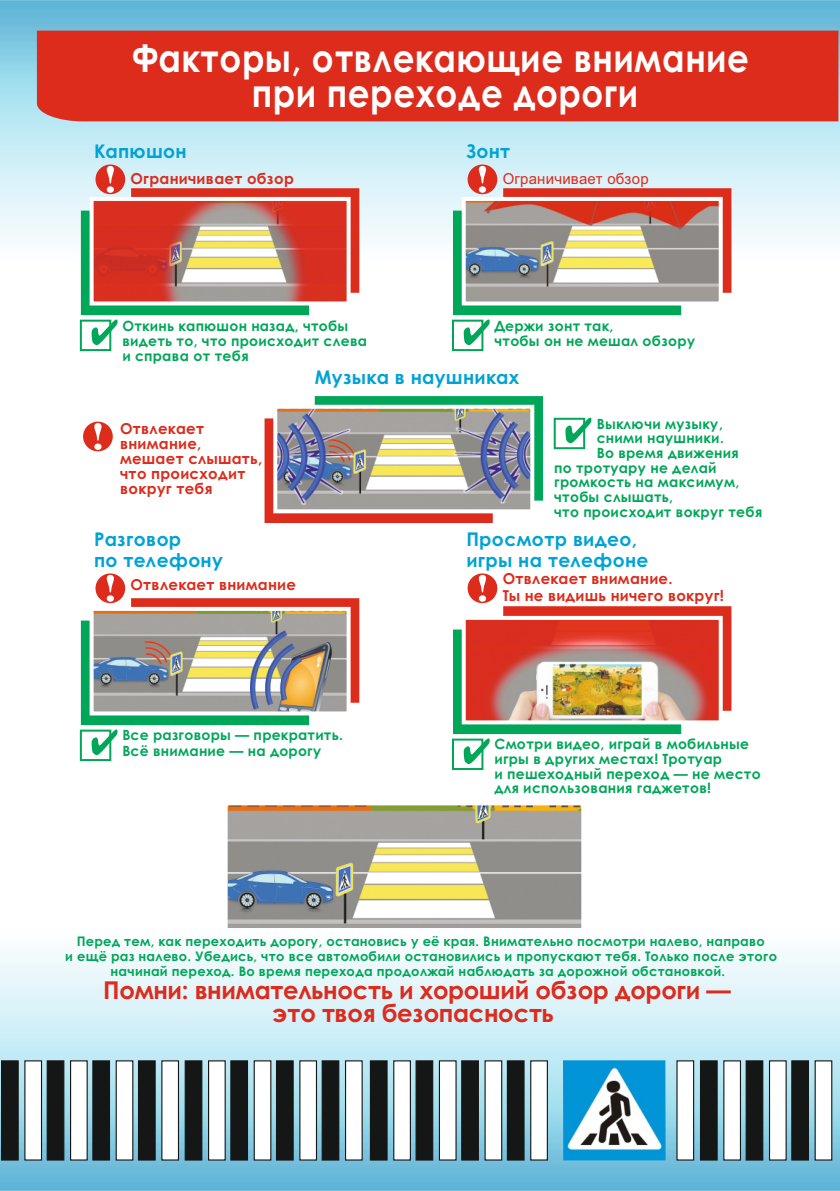
<style>
.page{position:relative;width:840px;height:1191px;background:#fff}
.page>*{position:absolute;margin:0;border:0;box-sizing:border-box;transform-origin:0 0}
.t1{font:700 38.6px/34.6px "Century Gothic";letter-spacing:.02em;color:#fff;text-align:center;scale:.88 1}
.t2{font:700 24.6px/23.6px "Century Gothic";letter-spacing:-.01em;color:#dd2b1c;text-align:center}
.t3{font:700 18.8px/20.8px "Century Gothic";letter-spacing:.02em;color:#00a3d4}
.t4{font:700 15px/15px "Century Gothic";letter-spacing:.02em;color:#dd2b1c}
.t5{font:15px "Arial";letter-spacing:.02em;color:#dd2b1c}
.t6{font:700 14.2px/15px "Century Gothic";letter-spacing:.02em;color:#00a759}
.t7{font:700 13.2px/14.6px "Century Gothic";letter-spacing:.02em;color:#00a759;text-align:center}
</style>
<div class="page">
<img style="left:0;top:0;width:839px;height:501px">
<img style="left:0;top:668px;width:839px;height:523px">
<svg style="left:0;top:1059px;width:363px;height:102px"></svg>
<svg style="left:369px;top:1059px;width:179px;height:102px"></svg>
<img style="left:562px;top:1060px;width:103px;height:100px">
<svg style="left:675px;top:1059px;width:157px;height:102px"></svg>
<svg style="left:95px;top:164px;width:30px;height:30px"></svg>
<div style="left:80px;top:320px;width:31px;height:31px;border:2px solid #00a759"></div>
<svg style="left:81px;top:166px;width:278px;height:179px"></svg>
<svg style="left:95px;top:573px;width:30px;height:30px"></svg>
<div style="left:80px;top:729px;width:31px;height:32px;border:2px solid #00a759"></div>
<svg style="left:81px;top:575px;width:278px;height:180px"></svg>
<svg style="left:467px;top:573px;width:30px;height:30px"></svg>
<div style="left:451px;top:738px;width:32px;height:32px;border:2px solid #00a759"></div>
<svg style="left:452px;top:575px;width:279px;height:189px"></svg>
<div style="left:83px;top:421px;width:30px;height:30px;background:#dd2b1c;border-radius:50%"></div>
<svg style="left:94px;top:423px;width:7px;height:27px"></svg>
<svg style="left:264px;top:396px;width:278px;height:127px"></svg>
<img style="left:278px;top:410px;width:251px;height:98px">
<div style="left:273px;top:405px;width:261px;height:108px;border:4px solid #fff"></div>
<svg style="left:467px;top:164px;width:30px;height:30px"></svg>
<div style="left:451px;top:320px;width:32px;height:31px;border:2px solid #00a759"></div>
<svg style="left:452px;top:166px;width:279px;height:179px"></svg>
<img style="left:228px;top:806px;width:352px;height:121px">
<div style="left:222px;top:800px;width:364px;height:133px;border:5px solid #fff"></div>
<div style="left:553px;top:418px;width:32px;height:31px;border:2px solid #00a759"></div>
<svg style="left:565px;top:417px;width:26px;height:26px"></svg>
<div style="left:37px;top:31px;width:800px;height:90px;background:#dd2b1c"></div>
<h1 class="t1" style="left:132px;top:44px;width:702px">Факторы, отвлекающие внимание при переходе дороги</h1>
<h3 class="t3" style="left:94px;top:142px;width:94px">Капюшон</h3>
<p class="t4" style="left:130px;top:172px;width:165px">Ограничивает обзор</p>
<p class="t6" style="left:122px;top:319px;width:246px">Откинь капюшон назад, чтобы видеть то, что происходит слева и справа от тебя</p>
<h3 class="t3" style="left:466px;top:142px;width:45px">Зонт</h3>
<p class="t5" style="left:502px;top:173px;width:147px">Ограничивает обзор</p>
<p class="t6" style="left:494px;top:319px;width:202px">Держи зонт так,<br>чтобы он не мешал обзору</p>
<p class="t4" style="left:120px;top:422px;width:143px">Отвлекает внимание, мешает слышать, что происходит вокруг тебя</p>
<h3 class="t3" style="left:94px;top:531px;width:130px">Разговор<br>по телефону</h3>
<p class="t4" style="left:130px;top:578px;width:167px">Отвлекает внимание</p>
<h3 class="t3" style="left:314px;top:369px;width:206px">Музыка в наушниках</h3>
<p class="t6" style="left:596px;top:417px;width:128px">Выключи музыку,</p>
<p class="t6" style="left:596px;top:432px;width:129px">сними наушники.</p>
<p class="t6" style="left:596px;top:447px;width:143px">Во время движения</p>
<p class="t6" style="left:554px;top:461px;width:164px">по тротуару не делай</p>
<p class="t6" style="left:554px;top:476px;width:186px">громкость на максимум,</p>
<p class="t6" style="left:554px;top:490px;width:120px">чтобы слышать,</p>
<p class="t6" style="left:554px;top:505px;width:209px">что происходит вокруг тебя</p>
<h3 class="t3" style="left:466px;top:531px;width:184px">Просмотр видео, игры на телефоне</h3>
<p class="t4" style="left:502px;top:571px;width:223px;line-height:17px">Отвлекает внимание.<br>Ты не видишь ничего вокруг!</p>
<p class="t6" style="left:122px;top:729px;width:222px">Все разговоры — прекратить.<br>Всё внимание — на дорогу</p>
<p class="t6" style="left:494px;top:738px;width:267px">Смотри видео, играй в мобильные игры в других местах! Тротуар<br>и пешеходный переход — не место для использования гаджетов!</p>
<p class="t7" style="left:65px;top:935px;width:712px">Перед тем, как переходить дорогу, остановись у её края. Внимательно посмотри налево, направо<br>и ещё раз налево. Убедись, что все автомобили остановились и пропускают тебя. Только после этого начинай переход. Во время перехода продолжай наблюдать за дорожной обстановкой.</p>
<h2 class="t2" style="left:103px;top:980px;width:629px">Помни: внимательность и хороший обзор дороги — это твоя безопасность</h2>
</div>
